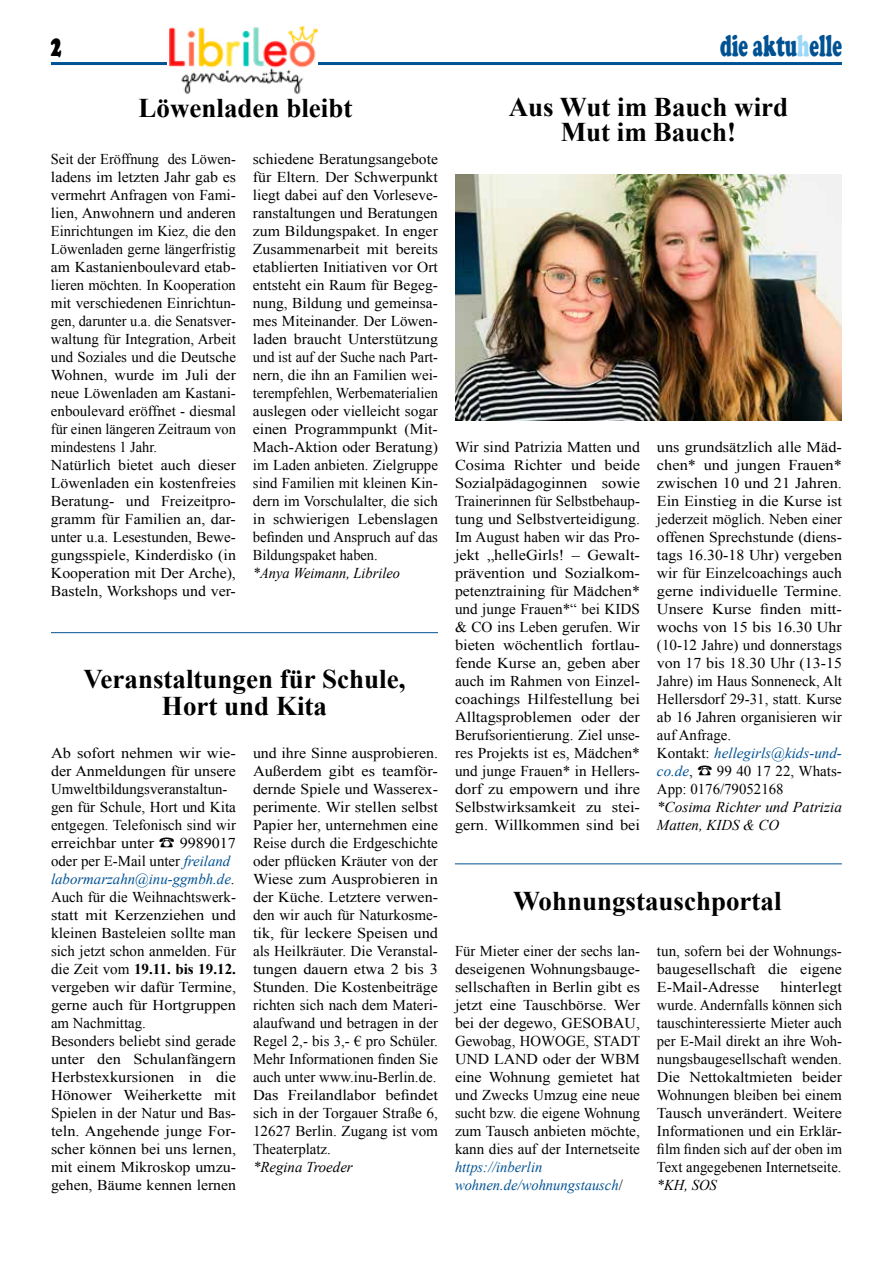
<style>
.page{position:relative;width:893px;height:1263px;background:#fff}
.page>*{position:absolute;margin:0;border:0;box-sizing:border-box;transform-origin:0 0}
.t1{font:900 31.5px "Cooper";letter-spacing:.005em;color:#005293;scale:.57 1}
.t2{font:900 31.5px "Cooper";color:#000;scale:.57 1}
.t3{font:700 27px/27px "Times New Roman";color:#000;text-align:center}
.t4{font:15px/18px "Times New Roman";color:#000;scale:1.09 1}
.t5{font:15px/18px "Times New Roman";color:#000;scale:.96 1}
.t6{font:15px/18px "Times New Roman";color:#000;text-align:justify;scale:1.04 1}
.t7{font:15px/18px "Times New Roman";color:#000;text-align:justify;scale:1.06 1}
.t8{font:15px/18px "Times New Roman";color:#000;text-align:justify;scale:1.05 1}
.t9{font:15px/18px "Times New Roman";color:#000;text-align:justify}
.t10{font:15px/18px "Times New Roman";color:#000;text-align:justify;scale:1.07 1}
.t11{font:italic 15px/18px "Times New Roman";color:#000}
.t12{font:italic 15px/18px "Times New Roman";color:#005293}
.t13{font:italic 15px "Times New Roman";color:#000;scale:.96 1}
.s1{color:#9bd7f7}
.s2{font-family:"Adobe Myungjo Std";font-weight:500}
.s3{font-style:italic;color:#005293}
.s4{font-weight:700}
.s5{font-style:normal;color:#000}
</style>
<div class="page">
<hr style="left:51px;top:62px;width:791px;height:3px;background:#005293">
<hr style="left:167px;top:31px;width:3px;height:42px;background:#fff">
<img style="left:170px;top:27px;width:148px;height:67px">
<img style="left:455px;top:175px;width:387px;height:245px">
<hr style="left:51px;top:632px;width:387px;height:1px;background:#005293">
<hr style="left:455px;top:863px;width:387px;height:1px;background:#005293">
<h1 class="t2" style="left:51px;top:27px;width:20px">2</h1>
<h1 class="t1" style="left:720px;top:27px;width:215px">die aktu<span class="s1">h</span>elle</h1>
<h2 class="t3" style="left:139px;top:94px;width:215px">Löwenladen bleibt</h2>
<p class="t5" style="left:51px;top:150px;width:194px">Seit der Eröffnung des Löwen&shy;ladens im letzten Jahr gab es vermehrt Anfragen von Fami&shy;lien, Anwohnern und anderen<br>Einrichtungen im Kiez, die den<br>Löwenladen gerne längerfristig am Kastanienboulevard etab&shy;lieren möchten. In Kooperation mit verschiedenen Einrichtun&shy;gen, darunter u.a. die Senatsver&shy;waltung für Integration, Arbeit und Soziales und die Deutsche<br>Wohnen, wurde im Juli der neue Löwenladen am Kastani&shy;enboulevard eröffnet - diesmal für einen längeren Zeitraum von mindestens 1 Jahr.<br>Natürlich bietet auch dieser<br>Löwenladen ein kostenfreies<br>Beratung- und Freizeitpro&shy;gramm für Familien an, dar&shy;unter u.a. Lesestunden, Bewe&shy;gungsspiele, Kinderdisko (in<br>Kooperation mit Der Arche),<br>Basteln, Workshops und ver-</p>
<p class="t6" style="left:253px;top:150px;width:179px">schiedene Beratungsangebote für Eltern. Der Schwerpunkt liegt dabei auf den Vorleseve&shy;ranstaltungen und Beratungen zum Bildungspaket. In enger Zusammenarbeit mit bereits etablierten Initiativen vor Ort entsteht ein Raum für Begeg&shy;nung, Bildung und gemeinsa&shy;mes Miteinander. Der Löwen&shy;laden braucht Unterstützung und ist auf der Suche nach Part&shy;nern, die ihn an Familien wei&shy;terempfehlen, Werbematerialien auslegen oder vielleicht sogar einen Programmpunkt (Mit-Mach-Aktion oder Beratung) im Laden anbieten. Zielgruppe sind Familien mit kleinen Kin&shy;dern im Vorschulalter, die sich in schwierigen Lebenslagen befinden und Anspruch auf das Bildungspaket haben.</p>
<p class="t13" style="left:253px;top:563px;width:155px">*Anya Weimann, Librileo</p>
<h2 class="t3" style="left:84px;top:665px;width:323px">Veranstaltungen für Schule,<br>Hort und Kita</h2>
<p class="t4" style="left:51px;top:744px;width:171px">Ab sofort nehmen wir wie&shy;der Anmeldungen für unsere<br>Umweltbildungsveranstaltun&shy;gen für Schule, Hort und Kita entgegen. Telefonisch sind wir erreichbar unter <span class="s2">☎</span> 9989017 oder per E-Mail unter <span class="s3">freiland labormarzahn@inu-ggmbh.de</span>.<br>Auch für die Weihnachtswerk&shy;statt mit Kerzenziehen und kleinen Basteleien sollte man sich jetzt schon anmelden. Für die Zeit vom <span class="s4">19.11. bis 19.12. </span>vergeben wir dafür Termine, gerne auch für Hortgruppen am Nachmittag.<br>Besonders beliebt sind gerade unter den Schulanfängern<br>Herbstexkursionen in die<br>Hönower Weiherkette mit<br>Spielen in der Natur und Bas&shy;teln. Angehende junge For&shy;scher können bei uns lernen, mit einem Mikroskop umzu&shy;gehen, Bäume kennen lernen</p>
<p class="t7" style="left:253px;top:744px;width:176px">und ihre Sinne ausprobieren.<br>Außerdem gibt es teamför&shy;dernde Spiele und Wasserex&shy;perimente. Wir stellen selbst Papier her, unternehmen eine Reise durch die Erdgeschichte oder pflücken Kräuter von der Wiese zum Ausprobieren in der Küche. Letztere verwen&shy;den wir auch für Naturkosme&shy;tik, für leckere Speisen und als Heilkräuter. Die Veranstal&shy;tungen dauern etwa 2 bis 3<br>Stunden. Die Kostenbeiträge richten sich nach dem Materi&shy;alaufwand und betragen in der Regel 2,- bis 3,- € pro Schüler.<br>Mehr Informationen finden Sie auch unter www.inu-Berlin.de.<br>Das Freilandlabor befindet sich in der Torgauer Straße 6, 12627 Berlin. Zugang ist vom Theaterplatz.</p>
<p class="t11" style="left:253px;top:1158px;width:101px">*Regina Troeder</p>
<h2 class="t3" style="left:509px;top:93px;width:281px;line-height:25.5px">Aus Wut im Bauch wird<br>Mut im Bauch!</h2>
<p class="t8" style="left:455px;top:438px;width:178px">Wir sind Patrizia Matten und Cosima Richter und beide Sozialpädagoginnen sowie Trainerinnen für Selbstbehaup&shy;tung und Selbstverteidigung.<br>Im August haben wir das Pro&shy;jekt „helleGirls! – Gewalt&shy;prävention und Sozialkom&shy;petenztraining für Mädchen* und junge Frauen*“ bei KIDS &amp; CO ins Leben gerufen. Wir bieten wöchentlich fortlau&shy;fende Kurse an, geben aber auch im Rahmen von Einzel&shy;coachings Hilfestellung bei Alltagsproblemen oder der Berufsorientierung. Ziel unse&shy;res Projekts ist es, Mädchen* und junge Frauen* in Hellers&shy;dorf zu empowern und ihre Selbstwirksamkeit zu stei&shy;gern. Willkommen sind bei</p>
<p class="t4" style="left:657px;top:438px;width:171px">uns grundsätzlich alle Mäd&shy;chen* und jungen Frauen* zwischen 10 und 21 Jahren.<br>Ein Einstieg in die Kurse ist jederzeit möglich. Neben einer offenen Sprechstunde (diens&shy;tags 16.30-18 Uhr) vergeben wir für Einzelcoachings auch gerne individuelle Termine.<br>Unsere Kurse finden mitt&shy;wochs von 15 bis 16.30 Uhr (10-12 Jahre) und donnerstags von 17 bis 18.30 Uhr (13-15<br>Jahre) im Haus Sonneneck, Alt<br>Hellersdorf 29-31, statt. Kurse ab 16 Jahren organisieren wir auf Anfrage.<br>Kontakt: <span class="s3">hellegirls@kids-und&shy;co.de</span>, <span class="s2">☎</span> 99 40 17 22, Whats-<br>App: 0176/79052168</p>
<p class="t11" style="left:657px;top:798px;width:186px">*Cosima Richter und Patrizia<br>Matten, KIDS &amp; CO</p>
<h2 class="t3" style="left:513px;top:887px;width:270px">Wohnungstauschportal</h2>
<p class="t9" style="left:455px;top:942px;width:187px">Für Mieter einer der sechs lan&shy;deseigenen Wohnungsbauge&shy;sellschaften in Berlin gibt es jetzt eine Tauschbörse. Wer bei der degewo, GESOBAU, Gewobag, HOWOGE, STADT UND LAND oder der WBM eine Wohnung gemietet hat und Zwecks Umzug eine neue sucht bzw. die eigene Wohnung zum Tausch anbieten möchte, kann dies auf der Internetseite</p>
<p class="t12" style="left:455px;top:1158px;width:169px">https://inberlin wohnen.de/wohnungstausch<span class="s5">/</span></p>
<p class="t9" style="left:657px;top:942px;width:187px">tun, sofern bei der Wohnungs&shy;baugesellschaft die eigene E-Mail-Adresse</p>
<p class="t10" style="left:657px;top:978px;width:174px;text-indent:124px">hinterlegt wurde. Andernfalls können sich tauschinteressierte Mieter auch per E-Mail direkt an ihre Woh&shy;nungsbaugesellschaft wenden.<br>Die Nettokaltmieten beider Wohnungen bleiben bei einem Tausch unverändert. Weitere Informationen und ein Erklär&shy;film finden sich auf der oben im Text angegebenen Internetseite.</p>
<p class="t11" style="left:657px;top:1176px;width:61px">*KH, SOS</p>
</div>
